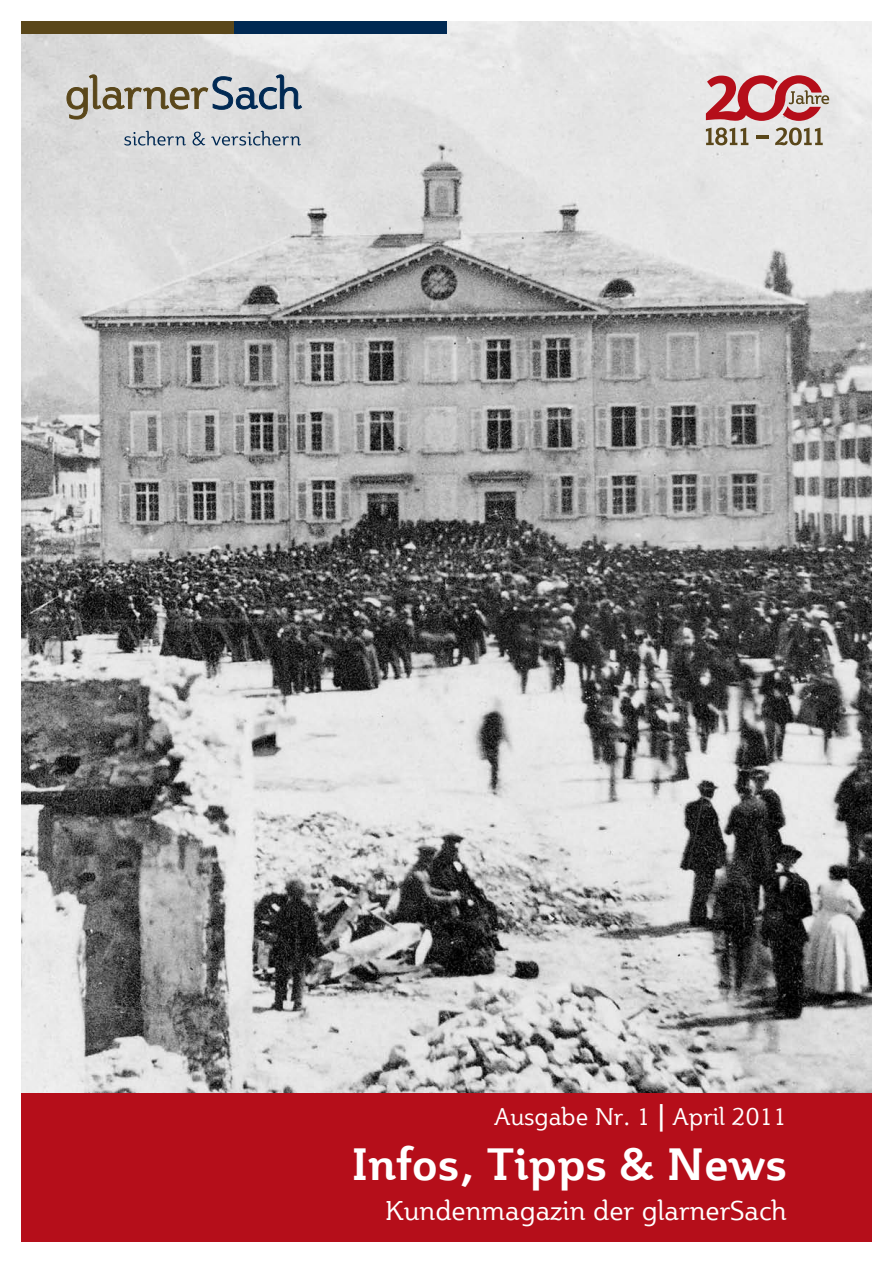
<style>
.page{position:relative;width:893px;height:1263px;background:#fff}
.page>*{position:absolute;margin:0;border:0;box-sizing:border-box;transform-origin:0 0}
.t1{font:700 45px "Plume";color:#fff}
.t2{font:27px "Plume";color:#fff}
.t3{font:24px "Plume";color:#fff}
.s1{font-size:37.5px}
</style>
<div class="page">
<img style="left:21px;top:21px;width:851px;height:1072px">
<div style="left:21px;top:1093px;width:851px;height:149px;background:#b50e1a"></div>
<div style="left:21px;top:21px;width:213px;height:13px;background:#5a471a"></div>
<div style="left:234px;top:21px;width:212px;height:13px;background:#002953"></div>
<svg style="left:66px;top:74px;width:236px;height:72px;background:#bcbebd"></svg>
<svg style="left:706px;top:127px;width:42px;height:18px"></svg>
<svg style="left:756px;top:135px;width:12px;height:3px"></svg>
<svg style="left:775px;top:127px;width:48px;height:18px"></svg>
<svg style="left:706px;top:75px;width:123px;height:46px;background:#cc8084"></svg>
<p class="t3" style="left:494px;top:1101px;width:294px">Ausgabe Nr. 1 <span class="s1">|</span> April 2011</p>
<p class="t1" style="left:352px;top:1137px;width:437px">Infos, Tipps &amp; News</p>
<p class="t2" style="left:385px;top:1194px;width:403px">Kundenmagazin der glarnerSach</p>
</div>
